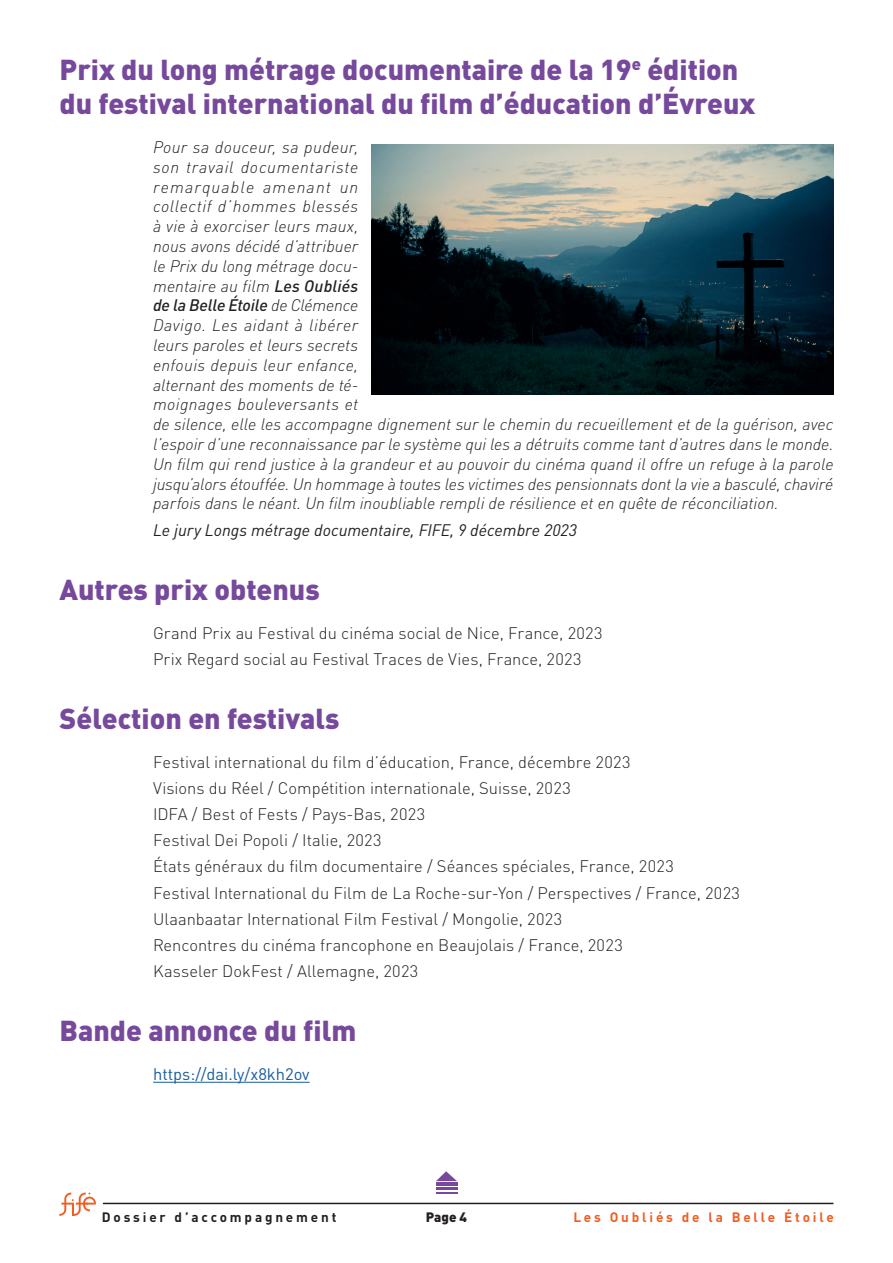
<style>
.page{position:relative;width:893px;height:1263px;background:#fff}
.page>*{position:absolute;margin:0;border:0;box-sizing:border-box;transform-origin:0 0}
.t1{font:900 28.5px/34.2px "DIN Pro";color:#77499d}
.t2{font:italic 300 16.5px/19.8px "DIN Pro";color:#231f20}
.t3{font:300 16.5px/26.2px "DIN Pro";color:#231f20}
.t4{font:italic 16.5px "DIN Pro";color:#231f20}
.t5{font:16.5px "DIN Pro";color:#175d9e}
.t6{font:700 13.5px "DIN Pro";letter-spacing:.21em;color:#f25d21}
.t7{font:700 13.5px "DIN Pro";letter-spacing:.21em;color:#231f20}
.t8{font:900 13.5px "DIN Pro";color:#231f20}
.s1{font-weight:500}
</style>
<div class="page">
<hr style="left:103px;top:1203px;width:730px;height:1px;background:#231f20">
<svg style="left:59px;top:1192px;width:37px;height:24px"></svg>
<hr style="left:436px;top:1191px;width:21px;height:2px;background:#77499d">
<hr style="left:436px;top:1187px;width:21px;height:3px;background:#77499d">
<hr style="left:436px;top:1182px;width:21px;height:4px;background:#77499d">
<svg style="left:436px;top:1171px;width:21px;height:10px"></svg>
<hr style="left:153px;top:1082px;width:157px;height:1px;background:#175d9e">
<img style="left:371px;top:145px;width:462px;height:249px">
<h1 class="t1" style="left:60px;top:49px;width:697px">Prix du long métrage documentaire de la 19<sup>e</sup> édition du festival international du film d’éducation d’Évreux</h1>
<p class="t2" style="left:153px;top:136px;width:682px">Pour sa douceur, sa pudeur,<br>son travail documentariste<br>remarquable amenant un<br>collectif d’hommes blessés<br>à vie à exorciser leurs maux,<br>nous avons décidé d’attribuer<br>le Prix du long métrage docu-<br>mentaire au film <span class="s1">Les Oubliés<br>de la Belle Étoile</span> de Clémence<br>Davigo. Les aidant à libérer<br>leurs paroles et leurs secrets<br>enfouis depuis leur enfance,<br>alternant des moments de té-<br>moignages bouleversants et<br>de silence, elle les accompagne dignement sur le chemin du recueillement et de la guérison, avec l’espoir d’une reconnaissance par le système qui les a détruits comme tant d’autres dans le monde.<br>Un film qui rend justice à la grandeur et au pouvoir du cinéma quand il offre un refuge à la parole jusqu’alors étouffée. Un hommage à toutes les victimes des pensionnats dont la vie a basculé, chaviré parfois dans le néant. Un film inoubliable rempli de résilience et en quête de réconciliation.</p>
<p class="t4" style="left:153px;top:517px;width:425px">Le jury Longs métrage documentaire, FIFE, 9 décembre 2023</p>
<h1 class="t1" style="left:60px;top:568px;width:262px">Autres prix obtenus</h1>
<p class="t3" style="left:153px;top:618px;width:451px">Grand Prix au Festival du cinéma social de Nice, France, 2023<br>Prix Regard social au Festival Traces de Vies, France, 2023</p>
<h1 class="t1" style="left:60px;top:697px;width:281px">Sélection en festivals</h1>
<p class="t3" style="left:153px;top:747px;width:588px">Festival international du film d’éducation, France, décembre 2023<br>Visions du Réel / Compétition internationale, Suisse, 2023<br>IDFA / Best of Fests / Pays-Bas, 2023<br>Festival Dei Popoli / Italie, 2023<br>États généraux du film documentaire / Séances spéciales, France, 2023<br>Festival International du Film de La Roche-sur-Yon / Perspectives / France, 2023<br>Ulaanbaatar International Film Festival / Mongolie, 2023<br>Rencontres du cinéma francophone en Beaujolais / France, 2023<br>Kasseler DokFest / Allemagne, 2023</p>
<h1 class="t1" style="left:60px;top:1010px;width:298px">Bande annonce du film</h1>
<p class="t5" style="left:153px;top:1061px;width:158px">https://dai.ly/x8kh2ov</p>
<p class="t7" style="left:102px;top:1206px;width:236px">Dossier d’accompagnement</p>
<p class="t8" style="left:426px;top:1205px;width:43px">Page 4</p>
<p class="t6" style="left:573px;top:1206px;width:262px">Les Oubliés de la Belle Étoile</p>
</div>
